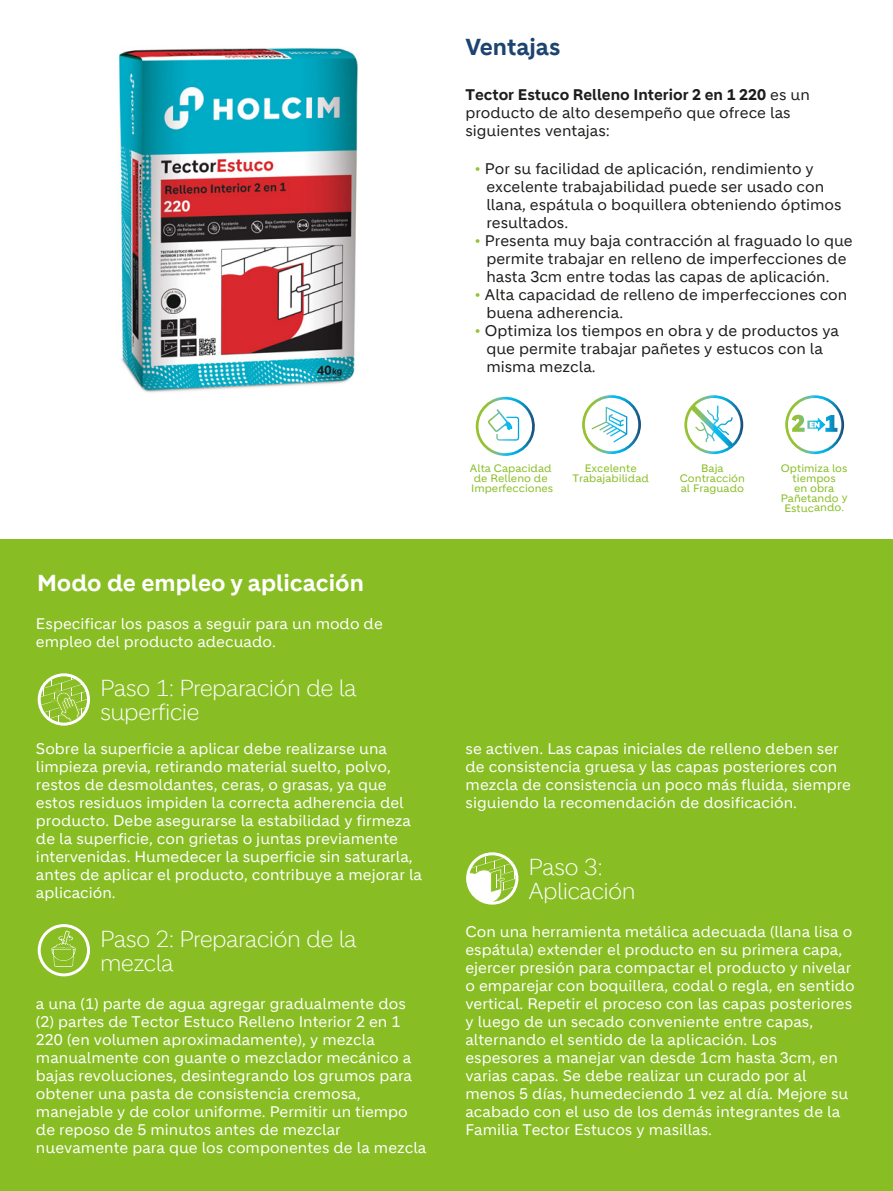
<style>
.page{position:relative;width:893px;height:1191px;background:#fff}
.page>*{position:absolute;margin:0;border:0;box-sizing:border-box;transform-origin:0 0}
.t1{font:300 22.5px/24px "Holcim Headline";color:#fff}
.t2{font:700 22.5px "Holcim";color:#fff}
.t3{font:700 22.5px "Holcim";color:#1c4470}
.t4{font:15px/18px "Holcim";color:#fff}
.t5{font:15px/18px "Holcim";color:#1d1d1b}
.t6{font:10.5px/9.9px "Holcim";color:#88bd24;text-align:center}
.s1{font-weight:700}
.s2{color:#95c230}
</style>
<div class="page">
<img style="left:119px;top:48px;width:239px;height:345px">
<div style="left:0;top:539px;width:893px;height:652px;background:#88bd24"></div>
<div style="left:38px;top:924px;width:52px;height:52px;border:3px solid #fff;border-radius:50%"></div>
<svg style="left:475px;top:397px;width:60px;height:59px"></svg>
<svg style="left:582px;top:395px;width:59px;height:59px"></svg>
<svg style="left:684px;top:395px;width:59px;height:59px"></svg>
<svg style="left:785px;top:395px;width:59px;height:59px"></svg>
<svg style="left:40px;top:676px;width:48px;height:47px"></svg>
<svg style="left:468px;top:855px;width:48px;height:47px"></svg>
<div style="left:38px;top:673px;width:52px;height:52px;border:3px solid #fff;border-radius:50%"></div>
<svg style="left:52px;top:930px;width:24px;height:36px"></svg>
<div style="left:466px;top:852px;width:52px;height:52px;border:3px solid #fff;border-radius:50%"></div>
<h1 class="t2" style="left:37px;top:570px;width:328px">Modo de empleo y aplicación</h1>
<p class="t4" style="left:36px;top:614px;width:348px">Especificar los pasos a seguir para un modo de empleo del producto adecuado.</p>
<h1 class="t1" style="left:100px;top:676px;width:258px">Paso 1: Preparación de la superficie</h1>
<p class="t4" style="left:36px;top:739px;width:388px">Sobre la superficie a aplicar debe realizarse una limpieza previa, retirando material suelto, polvo, restos de desmoldantes, ceras, o grasas, ya que estos residuos impiden la correcta adherencia del producto. Debe asegurarse la estabilidad y firmeza de la superficie, con grietas o juntas previamente intervenidas. Humedecer la superficie sin saturarla, antes de aplicar el producto, contribuye a mejorar la aplicación.</p>
<h1 class="t1" style="left:100px;top:926px;width:258px">Paso 2: Preparación de la mezcla</h1>
<p class="t4" style="left:36px;top:995px;width:392px">a una (1) parte de agua agregar gradualmente dos (2) partes de Tector Estuco Relleno Interior 2 en 1<br>220 (en volumen aproximadamente), y mezcla manualmente con guante o mezclador mecánico a bajas revoluciones, desintegrando los grumos para obtener una pasta de consistencia cremosa, manejable y de color uniforme. Permitir un tiempo de reposo de 5 minutos antes de mezclar nuevamente para que los componentes de la mezcla</p>
<h1 class="t3" style="left:465px;top:34px;width:96px">Ventajas</h1>
<p class="t5" style="left:465px;top:86px;width:346px"><span class="s1">Tector Estuco Relleno Interior 2 en 1 220</span> es un producto de alto desempeño que ofrece las siguientes ventajas:</p>
<p class="t5" style="left:486px;top:160px;width:357px;text-indent:-12px"><span class="s2">•</span> Por su facilidad de aplicación, rendimiento y excelente trabajabilidad puede ser usado con llana, espátula o boquillera obteniendo óptimos resultados.</p>
<p class="t5" style="left:486px;top:232px;width:368px;text-indent:-12px"><span class="s2">•</span> Presenta muy baja contracción al fraguado lo que permite trabajar en relleno de imperfecciones de hasta 3cm entre todas las capas de aplicación.</p>
<p class="t5" style="left:486px;top:286px;width:362px;text-indent:-12px"><span class="s2">•</span> Alta capacidad de relleno de imperfecciones con buena adherencia.</p>
<p class="t5" style="left:486px;top:322px;width:354px;text-indent:-12px"><span class="s2">•</span> Optimiza los tiempos en obra y de productos ya que permite trabajar pañetes y estucos con la misma mezcla.</p>
<p class="t6" style="left:470px;top:463px;width:85px;text-align:left">Alta Capacidad de Relleno de<br>Imperfecciones</p>
<p class="t6" style="left:572px;top:463px;width:78px">Excelente<br>Trabajabilidad</p>
<p class="t6" style="left:680px;top:463px;width:67px">Baja<br>Contracción al Fraguado</p>
<p class="t6" style="left:781px;top:463px;width:68px">Optimiza los tiempos<br>en obra<br>Pañetando y<br>Estucando.</p>
<p class="t4" style="left:466px;top:739px;width:387px">se activen. Las capas iniciales de relleno deben ser de consistencia gruesa y las capas posteriores con mezcla de consistencia un poco más fluida, siempre siguiendo la recomendación de dosificación.</p>
<h1 class="t1" style="left:529px;top:855px;width:108px">Paso 3:<br>Aplicación</h1>
<p class="t4" style="left:465px;top:923px;width:391px">Con una herramienta metálica adecuada (llana lisa o espátula) extender el producto en su primera capa, ejercer presión para compactar el producto y nivelar o emparejar con boquillera, codal o regla, en sentido vertical. Repetir el proceso con las capas posteriores y luego de un secado conveniente entre capas, alternando el sentido de la aplicación. Los<br>espesores a manejar van desde 1cm hasta 3cm, en varias capas. Se debe realizar un curado por al menos 5 días, humedeciendo 1 vez al día. Mejore su acabado con el uso de los demás integrantes de la Familia Tector Estucos y masillas.</p>
</div>
